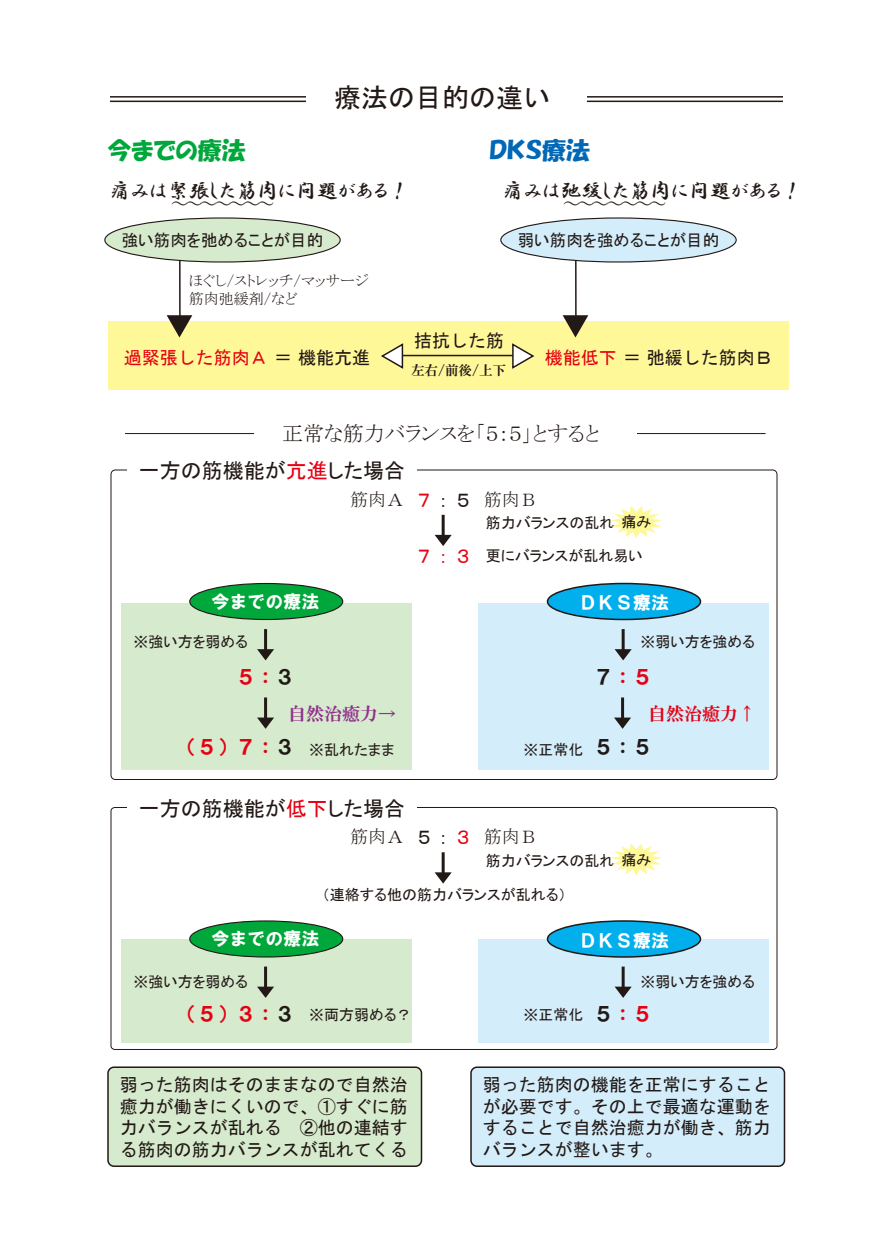
<style>
.page{position:relative;width:888px;height:1260px;background:#fff}
.page>*{position:absolute;margin:0;border:0;box-sizing:border-box;transform-origin:0 0}
.t1{font:27px "MS Gothic";color:#221815}
.t2{font:24px "HGP Soei Kakupoptai";color:#00a73b}
.t3{font:24px "HGP Soei Kakupoptai";color:#0068b7}
.t4{font:21px "HGP Gyoshotai";color:#221815}
.t5{font:21px "MS P Gothic";color:#221815}
.t6{font:21px "MS P Mincho";color:#221815}
.t7{font:19.5px "HG Soei Kakugothic UB";color:#e60012}
.t8{font:19.5px "MS Gothic";color:#221815}
.t9{font:19.5px "MS Gothic";color:#e60012}
.t10{font:19.5px "HG Soei Kakugothic UB";color:#221815}
.t11{font:18px/21.8px "MS Gothic";color:#221815;text-align:justify}
.t12{font:18px "MS Mincho";color:#221815}
.t13{font:18px "HG Soei Kakugothic UB";color:#fff}
.t14{font:18px "MS Gothic";color:#e60012}
.t15{font:18px "HG Mincho E";color:#92308d}
.t16{font:18px "HG Mincho E";color:#e60012}
.t17{font:16.5px "MS P Gothic";color:#221815}
.t18{font:15px/32.5px "MS P Gothic";color:#221815}
.t19{font:15px/18px "MS P Mincho";color:#221815}
.t20{font:13.5px "HGP Mincho E";color:#221815}
.s1{color:#e60012}
.s2{color:#221815}
</style>
<div class="page">
<div style="left:108px;top:1067px;width:314px;height:99px;background:#d6eace;border-radius:6px"></div>
<div style="left:107px;top:1066px;width:315px;height:101px;border:2px solid #221815;border-radius:6px"></div>
<div style="left:471px;top:1067px;width:313px;height:99px;background:#d3edfb;border-radius:6px"></div>
<div style="left:470px;top:1066px;width:315px;height:101px;border:2px solid #221815;border-radius:6px"></div>
<div style="left:108px;top:321px;width:681px;height:69px;background:#fff899"></div>
<div style="left:121px;top:603px;width:290px;height:167px;background:#d6eace"></div>
<div style="left:478px;top:603px;width:290px;height:167px;background:#d3edfb"></div>
<div style="left:190px;top:584px;width:153px;height:36px;background:#00a73b;border-radius:50%"></div>
<div style="left:189px;top:583px;width:154px;height:37px;border:1px solid #221815;border-radius:50%"></div>
<hr style="left:393px;top:355px;width:126px;height:1px;background:#221815">
<div style="left:105px;top:218px;width:235px;height:44px;background:#d6eace;border-radius:50%"></div>
<div style="left:104px;top:217px;width:237px;height:46px;border:1px solid #221815;border-radius:50%"></div>
<hr style="left:179px;top:260px;width:2px;height:61px;background:#221815">
<svg style="left:166px;top:314px;width:27px;height:24px"></svg>
<svg style="left:511px;top:343px;width:24px;height:26px"></svg>
<svg style="left:381px;top:343px;width:23px;height:26px"></svg>
<hr style="left:442px;top:515px;width:3px;height:27px;background:#221815">
<svg style="left:435px;top:535px;width:17px;height:11px"></svg>
<hr style="left:264px;top:629px;width:3px;height:27px;background:#221815">
<svg style="left:257px;top:649px;width:17px;height:11px"></svg>
<hr style="left:622px;top:629px;width:3px;height:27px;background:#221815">
<svg style="left:615px;top:649px;width:17px;height:11px"></svg>
<hr style="left:264px;top:698px;width:3px;height:27px;background:#221815">
<svg style="left:257px;top:718px;width:17px;height:11px"></svg>
<hr style="left:621px;top:698px;width:3px;height:27px;background:#221815">
<svg style="left:614px;top:718px;width:17px;height:11px"></svg>
<div style="left:501px;top:218px;width:235px;height:44px;background:#d3edfb;border-radius:50%"></div>
<div style="left:500px;top:217px;width:237px;height:46px;border:1px solid #221815;border-radius:50%"></div>
<hr style="left:575px;top:260px;width:2px;height:61px;background:#221815">
<svg style="left:562px;top:314px;width:27px;height:24px"></svg>
<div style="left:548px;top:584px;width:152px;height:36px;background:#00afec;border-radius:50%"></div>
<div style="left:547px;top:583px;width:154px;height:37px;border:2px solid #221815;border-radius:50%"></div>
<hr style="left:110px;top:101px;width:196px;height:1px;background:#221815">
<hr style="left:110px;top:96px;width:196px;height:2px;background:#221815">
<hr style="left:587px;top:101px;width:196px;height:1px;background:#221815">
<hr style="left:587px;top:96px;width:196px;height:2px;background:#221815">
<svg style="left:611px;top:506px;width:51px;height:32px"></svg>
<svg style="left:111px;top:807px;width:666px;height:243px"></svg>
<div style="left:127px;top:804px;width:290px;height:9px;background:#fff"></div>
<h2 class="t2" style="left:108px;top:138px;width:140px">今までの療法</h2>
<h1 class="t1" style="left:334px;top:83px;width:217px">療法の目的の違い</h1>
<h2 class="t3" style="left:489px;top:138px;width:102px">ＤＫＳ療法</h2>
<p class="t4" style="left:110px;top:180px;width:301px">痛みは緊張した筋肉に問題がある！</p>
<p class="t4" style="left:502px;top:180px;width:301px">痛みは弛緩した筋肉に問題がある！</p>
<p class="t12" style="left:170px;top:195px;width:106px">～～～～～～～</p>
<p class="t12" style="left:563px;top:195px;width:106px">～～～～～～～</p>
<p class="t17" style="left:122px;top:232px;width:203px">強い筋肉を弛めることが目的</p>
<p class="t17" style="left:518px;top:232px;width:203px">弱い筋肉を強めることが目的</p>
<p class="t19" style="left:189px;top:272px;width:181px">ほぐし/ストレッチ/マッサージ筋肉弛緩剤/など</p>
<p class="t11" style="left:414px;top:330px;width:91px">拮抗した筋</p>
<p class="t11" style="left:298px;top:346px;width:73px">機能亢進</p>
<p class="t14" style="left:545px;top:348px;width:73px">機能低下</p>
<p class="t14" style="left:124px;top:348px;width:145px">過緊張した筋肉Ａ</p>
<p class="t11" style="left:647px;top:346px;width:127px">弛緩した筋肉Ｂ</p>
<p class="t11" style="left:292px;top:368px;width:19px;rotate:-180deg">＝</p>
<p class="t11" style="left:641px;top:368px;width:19px;rotate:-180deg">＝</p>
<p class="t20" style="left:411px;top:363px;width:97px">左右/前後/上下</p>
<p class="t6" style="left:282px;top:423px;width:319px">正常な筋力バランスを「５：５」とすると</p>
<p class="t5" style="left:139px;top:460px;width:268px">一方の筋機能が<span class="s1">亢進</span>した場合</p>
<p class="t12" style="left:350px;top:491px;width:55px">筋肉Ａ</p>
<p class="t12" style="left:484px;top:491px;width:55px">筋肉Ｂ</p>
<p class="t8" style="left:414px;top:490px;width:60px"><span class="s1">７</span>：５</p>
<p class="t13" style="left:211px;top:593px;width:109px">今までの療法</p>
<p class="t9" style="left:414px;top:547px;width:60px">７：３</p>
<p class="t18" style="left:621px;top:506px;width:31px">痛み</p>
<p class="t18" style="left:486px;top:507px;width:158px">筋力バランスの乱れ<br>更にバランスが乱れ易い</p>
<p class="t13" style="left:579px;top:594px;width:91px">ＤＫＳ療法</p>
<p class="t18" style="left:134px;top:625px;width:116px">※強い方を弱める</p>
<p class="t18" style="left:640px;top:625px;width:116px">※弱い方を強める</p>
<p class="t7" style="left:236px;top:667px;width:60px">５：<span class="s2">３</span></p>
<p class="t7" style="left:594px;top:667px;width:60px"><span class="s2">７</span>：５</p>
<p class="t15" style="left:288px;top:704px;width:109px">自然治癒力→</p>
<p class="t16" style="left:648px;top:704px;width:109px">自然治癒力↑</p>
<p class="t7" style="left:178px;top:738px;width:118px">（５）７：<span class="s2">３</span></p>
<p class="t18" style="left:309px;top:733px;width:87px">※乱れたまま</p>
<p class="t18" style="left:524px;top:733px;width:61px">※正常化</p>
<p class="t10" style="left:594px;top:738px;width:60px">５：５</p>
<p class="t5" style="left:139px;top:798px;width:268px">一方の筋機能が<span class="s1">低下</span>した場合</p>
<p class="t12" style="left:350px;top:828px;width:55px">筋肉Ａ</p>
<p class="t12" style="left:484px;top:828px;width:55px">筋肉Ｂ</p>
<p class="t8" style="left:414px;top:827px;width:60px">５：<span class="s1">３</span></p>
<p class="t18" style="left:486px;top:844px;width:130px">筋力バランスの乱れ</p>
<p class="t18" style="left:322px;top:879px;width:245px">（連絡する他の筋力バランスが乱れる）</p>
<p class="t18" style="left:621px;top:843px;width:31px">痛み</p>
<p class="t13" style="left:211px;top:930px;width:109px">今までの療法</p>
<p class="t13" style="left:579px;top:931px;width:91px">ＤＫＳ療法</p>
<p class="t18" style="left:134px;top:965px;width:116px">※強い方を弱める</p>
<p class="t18" style="left:640px;top:965px;width:116px">※弱い方を強める</p>
<p class="t7" style="left:178px;top:1005px;width:119px">（５）３：<span class="s2">３</span></p>
<p class="t18" style="left:309px;top:998px;width:104px">※両方弱める？</p>
<p class="t18" style="left:524px;top:998px;width:61px">※正常化</p>
<p class="t7" style="left:594px;top:1005px;width:60px"><span class="s2">５</span>：５</p>
<p class="t11" style="left:120px;top:1073px;width:289px">弱った筋肉はそのままなので自然治癒力が働きにくいので、①すぐに筋力バランスが乱れる　②他の連結する筋肉の筋力バランスが乱れてくる</p>
<p class="t11" style="left:483px;top:1073px;width:290px">弱った筋肉の機能を正常にすることが必要です。その上で最適な運動をすることで自然治癒力が働き、筋力バランスが整います。</p>
</div>
